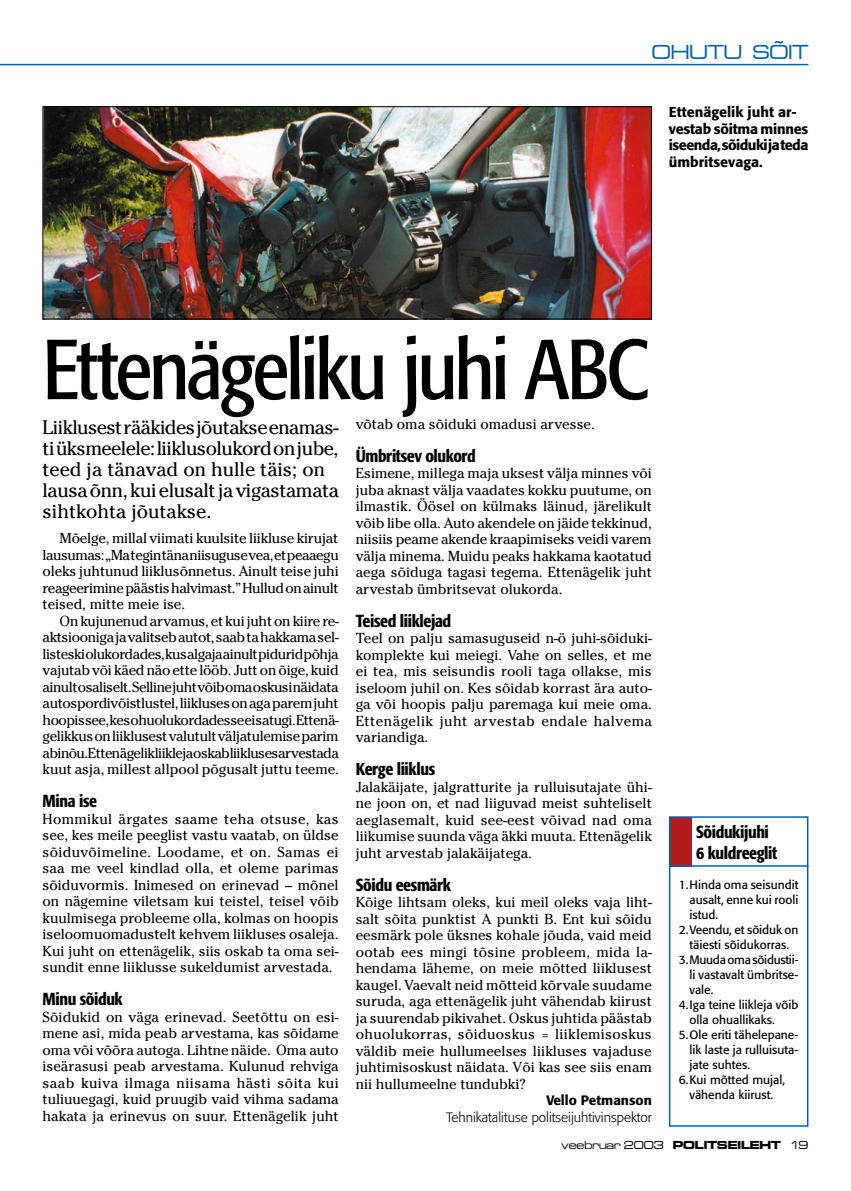
<style>
.page{position:relative;width:851px;height:1191px;background:#fff}
.page>*{position:absolute;margin:0;border:0;box-sizing:border-box;transform-origin:0 0}
.t1{font:condensed 84px "Formata";letter-spacing:-.035em;color:#000}
.t2{font:21px "Microgramma D Medi Exte";color:#0062ae}
.t3{font:19.5px/21px "Cheltenham";letter-spacing:-.02em;color:#000}
.t4{font:500 condensed 17.25px/21px "Formata";letter-spacing:-.02em;color:#000}
.t5{font:14.4px/16.5px "Cheltenham";color:#000;text-align:justify}
.t6{font:500 14.25px/16.5px "Formata";letter-spacing:-.015em;color:#000}
.t7{font:300 13.5px "Formata";color:#000}
.t8{font:500 13.5px "Formata";color:#000}
.t9{font:12px "Formata";color:#000}
.t10{font:12px "Microgramma D Medi Exte";color:#000}
.t11{font:12px "Formata";letter-spacing:-.025em;color:#000}
.s1{font-family:"Microgramma D Bold Exte"}
</style>
<div class="page">
<hr style="left:0;top:64px;width:808px;height:1px;background:#0062ae">
<div style="left:670px;top:817px;width:21px;height:49px;background:#b21b1b"></div>
<div style="left:668px;top:816px;width:140px;height:310px;border:2px solid #0062ae"></div>
<hr style="left:668px;top:865px;width:140px;height:1px;background:#0062ae">
<img style="left:45px;top:108px;width:604px;height:209px">
<div style="left:43px;top:106px;width:608px;height:213px;border:1px solid #000"></div>
<h2 class="t2" style="left:651px;top:39px;width:158px">OHUTU SÕIT</h2>
<p class="t6" style="left:668px;top:104px;width:141px">Ettenägelik juht ar&shy;vestab sõitma minnes iseenda, sõiduki ja teda ümbritsevaga.</p>
<h1 class="t1" style="left:43px;top:320px;width:608px">Ettenägeliku juhi ABC</h1>
<p class="t5" style="left:355px;top:415px;width:240px">võtab oma sõiduki omadusi arvesse.</p>
<p class="t4" style="left:356px;top:445px;width:122px">Ümbritsev olukord</p>
<p class="t5" style="left:356px;top:465px;width:298px">Esimene, millega maja uksest välja minnes või juba aknast välja vaadates kokku puutume, on ilmastik. Öösel on külmaks läinud, järelikult võib libe olla. Auto akendele on jäide tekkinud, niisiis peame akende kraapimiseks veidi varem välja minema. Muidu peaks hakkama kaotatud aega sõiduga tagasi tegema. Ettenägelik juht arvestab ümbritsevat olukorda.</p>
<p class="t4" style="left:356px;top:610px;width:97px">Teised liiklejad</p>
<p class="t5" style="left:356px;top:630px;width:298px">Teel on palju samasuguseid n-ö juhi-sõiduki&shy;komplekte kui meiegi. Vahe on selles, et me ei tea, mis seisundis rooli taga ollakse, mis iseloom juhil on. Kes sõidab korrast ära auto&shy;ga või hoopis palju paremaga kui meie oma.<br>Ettenägelik juht arvestab endale halvema variandiga.</p>
<p class="t4" style="left:356px;top:758px;width:81px">Kerge liiklus</p>
<p class="t5" style="left:356px;top:778px;width:297px">Jalakäijate, jalgratturite ja rulluisutajate ühi&shy;ne joon on, et nad liiguvad meist suhteliselt aeglasemalt, kuid see-eest võivad nad oma liikumise suunda väga äkki muuta. Ettenägelik juht arvestab jalakäijatega.</p>
<p class="t4" style="left:356px;top:874px;width:97px">Sõidu eesmärk</p>
<p class="t5" style="left:356px;top:894px;width:298px">Kõige lihtsam oleks, kui meil oleks vaja liht&shy;salt sõita punktist A punkti B. Ent kui sõidu eesmärk pole üksnes kohale jõuda, vaid meid ootab ees mingi tõsine probleem, mida la&shy;hendama läheme, on meie mõtted liiklusest kaugel. Vaevalt neid mõtteid kõrvale suudame suruda, aga ettenägelik juht vähendab kiirust ja suurendab pikivahet. Oskus juhtida päästab ohuolukorras, sõiduoskus = liiklemisoskus väldib meie hullumeelses liikluses vajaduse juhtimisoskust näidata. Või kas see siis enam nii hullumeelne tundubki?</p>
<p class="t8" style="left:546px;top:1092px;width:107px">Vello Petmanson</p>
<p class="t7" style="left:446px;top:1109px;width:207px">Tehnikatalituse politseijuhtivinspektor</p>
<h3 class="t3" style="left:43px;top:417px;width:298px">Liiklusest rääkides jõutakse enamas&shy;ti üksmeelele: liiklusolukord on jube, teed ja tänavad on hulle täis; on lausa õnn, kui elusalt ja vigastamata sihtkohta jõutakse.</h3>
<p class="t5" style="left:43px;top:530px;width:298px;text-indent:17px">Mõelge, millal viimati kuulsite liikluse kirujat lausumas: „Ma tegin täna niisuguse vea, et peaaegu oleks juhtunud liiklusõnnetus. Ainult teise juhi reageerimine päästis halvimast.” Hullud on ainult teised, mitte meie ise.</p>
<p class="t5" style="left:43px;top:612px;width:298px;text-indent:17px">On kujunenud arvamus, et kui juht on kiire re&shy;aktsiooniga ja valitseb autot, saab ta hakkama sel&shy;listeski olukordades, kus algaja ainult pidurid põhja vajutab või käed näo ette lööb. Jutt on õige, kuid ainult osaliselt. Selline juht võib oma oskusi näidata autospordivõistlustel, liikluses on aga parem juht hoopis see, kes ohuolukordadesse ei satugi. Ettenä&shy;gelikkus on liiklusest valutult väljatulemise parim abinõu. Ettenägelik liikleja oskab liikluses arvestada kuut asja, millest allpool põgusalt juttu teeme.</p>
<p class="t4" style="left:43px;top:790px;width:56px">Mina ise</p>
<p class="t5" style="left:43px;top:810px;width:298px">Hommikul ärgates saame teha otsuse, kas see, kes meile peeglist vastu vaatab, on üldse sõiduvõimeline. Loodame, et on. Samas ei saa me veel kindlad olla, et oleme parimas sõiduvormis. Inimesed on erinevad – mõnel on nägemine viletsam kui teistel, teisel võib kuulmisega probleeme olla, kolmas on hoopis iseloomuomadustelt kehvem liikluses osaleja.<br>Kui juht on ettenägelik, siis oskab ta oma sei&shy;sundit enne liiklusse sukeldumist arvestada.</p>
<p class="t4" style="left:43px;top:988px;width:82px">Minu sõiduk</p>
<p class="t5" style="left:43px;top:1008px;width:298px">Sõidukid on väga erinevad. Seetõttu on esi&shy;mene asi, mida peab arvestama, kas sõidame oma või võõra autoga. Lihtne näide. Oma auto iseärasusi peab arvestama. Kulunud rehviga saab kuiva ilmaga niisama hästi sõita kui tuliuuegagi, kuid pruugib vaid vihma sadama hakata ja erinevus on suur. Ettenägelik juht</p>
<p class="t4" style="left:696px;top:821px;width:83px">Sõidukijuhi<br>6 kuldreeglit</p>
<p class="t9" style="left:678px;top:877px;width:121px">1.Hinda oma seisundit</p>
<p class="t9" style="left:689px;top:892px;width:110px">ausalt, enne kui rooli</p>
<p class="t9" style="left:689px;top:907px;width:30px">istud.</p>
<p class="t9" style="left:678px;top:922px;width:121px">2.Veendu, et sõiduk on</p>
<p class="t9" style="left:689px;top:937px;width:101px">täiesti sõidukorras.</p>
<p class="t11" style="left:678px;top:952px;width:121px">3.Muuda oma sõidustii-</p>
<p class="t9" style="left:689px;top:967px;width:110px">li vastavalt ümbritse-</p>
<p class="t9" style="left:689px;top:982px;width:25px">vale.</p>
<p class="t9" style="left:678px;top:997px;width:121px">4.Iga teine liikleja võib</p>
<p class="t9" style="left:689px;top:1012px;width:87px">olla ohuallikaks.</p>
<p class="t9" style="left:678px;top:1027px;width:121px">5.Ole eriti tähelepane-</p>
<p class="t9" style="left:689px;top:1042px;width:110px">lik laste ja rulluisuta-</p>
<p class="t9" style="left:689px;top:1057px;width:62px">jate suhtes.</p>
<p class="t9" style="left:678px;top:1072px;width:108px">6.Kui mõtted mujal,</p>
<p class="t9" style="left:689px;top:1087px;width:85px">vähenda kiirust.</p>
<p class="t10" style="left:561px;top:1137px;width:248px">veebruar 2003 <span class="s1">POLITSEILEHT</span> 19</p>
</div>
